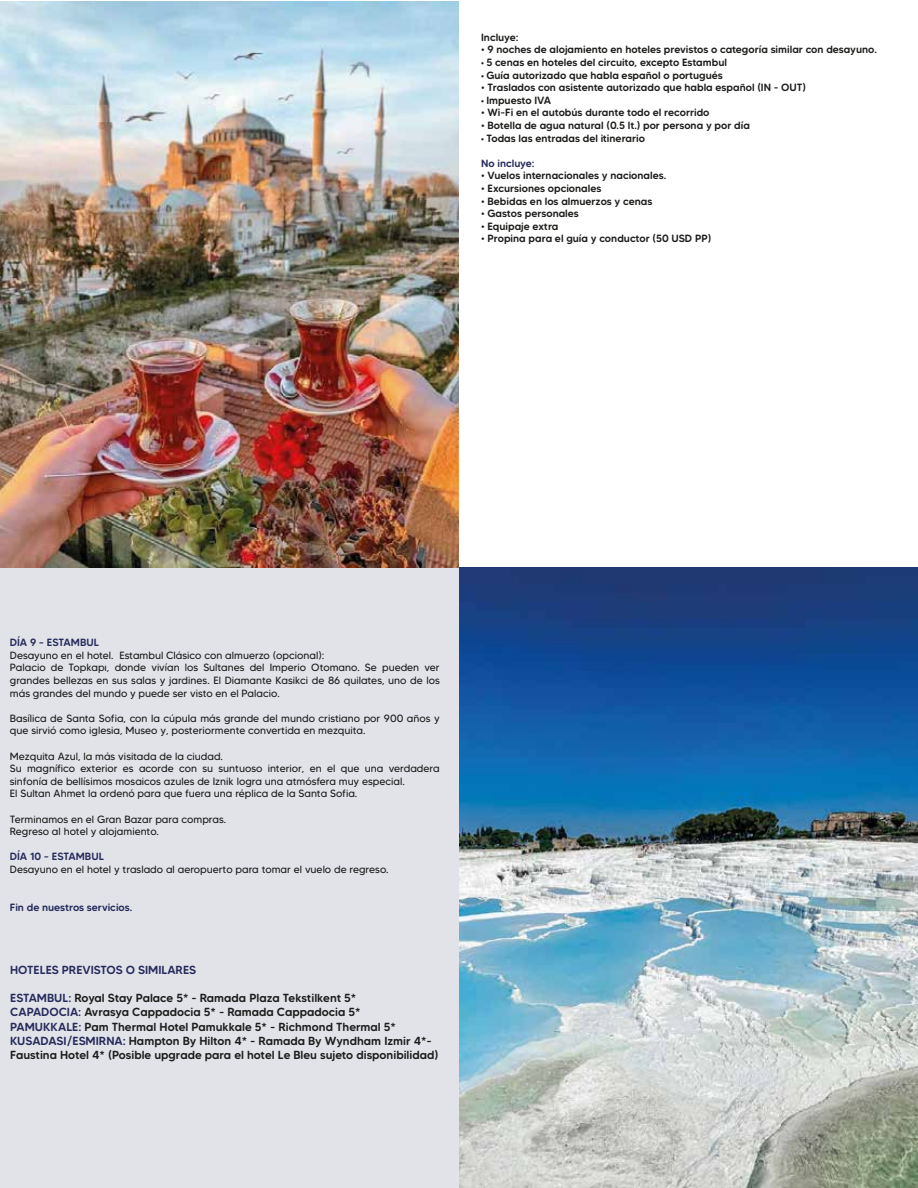
<style>
.page{position:relative;width:918px;height:1188px;background:#fff}
.page>*{position:absolute;margin:0;border:0;box-sizing:border-box;transform-origin:0 0}
.t1{font:500 11.7px/14.1px "MADE Tommy Soft";color:#1d1d1b}
.t2{font:500 11.7px "MADE Tommy Soft";color:#252b5b}
.t3{font:10.5px/12.6px "MADE Tommy Soft";color:#1d1d1b}
.t4{font:500 10.5px "MADE Tommy Soft";color:#1d1d1b}
.t5{font:500 10.5px "MADE Tommy Soft";color:#252b5b}
.s1{font-family:"Myriad Pro";font-weight:400}
.s2{color:#252b5b}
</style>
<div class="page">
<div style="left:0;top:3px;width:459px;height:1185px;background:#e2e3e9"></div>
<img style="left:0;top:2px;width:459px;height:566px">
<img style="left:459px;top:568px;width:459px;height:620px">
<p class="t4" style="left:481px;top:31px;width:39px">Incluye:</p>
<p class="t4" style="left:481px;top:43px;width:397px">• 9 noches de alojamiento en hoteles previstos o categoría similar con desayuno.</p>
<p class="t4" style="left:481px;top:56px;width:247px"><span class="s1">•</span> 5 cenas en hoteles del circuito, excepto Estambul</p>
<p class="t4" style="left:481px;top:68px;width:243px"><span class="s1">•</span> Guía autorizado que habla español o portugués</p>
<p class="t4" style="left:481px;top:81px;width:327px">• Traslados con asistente autorizado que habla español (IN - OUT)</p>
<p class="t4" style="left:481px;top:94px;width:71px"><span class="s1">•</span> Impuesto IVA</p>
<p class="t4" style="left:481px;top:106px;width:230px">• Wi-Fi en el autobús durante todo el recorrido</p>
<p class="t4" style="left:481px;top:119px;width:270px">• Botella de agua natural (0.5 lt.) por persona y por día</p>
<p class="t4" style="left:481px;top:131px;width:165px"><span class="s1">•</span> Todas las entradas del itinerario</p>
<p class="t5" style="left:481px;top:157px;width:55px">No incluye:</p>
<p class="t4" style="left:481px;top:169px;width:187px">• Vuelos internacionales y nacionales.</p>
<p class="t4" style="left:481px;top:182px;width:122px">• Excursiones opcionales</p>
<p class="t4" style="left:481px;top:194px;width:173px">• Bebidas en los almuerzos y cenas</p>
<p class="t4" style="left:481px;top:207px;width:99px">• Gastos personales</p>
<p class="t4" style="left:481px;top:220px;width:79px">• Equipaje extra</p>
<p class="t4" style="left:481px;top:232px;width:232px">• Propina para el guía y conductor (50 USD PP)</p>
<p class="t5" style="left:10px;top:636px;width:91px">DÍA 9 – ESTAMBUL</p>
<p class="t3" style="left:10px;top:649px;width:431px">Desayuno en el hotel. Estambul Clásico con almuerzo (opcional):<br>Palacio de Topkapı, donde vivían los Sultanes del Imperio Otomano. Se pueden ver grandes bellezas en sus salas y jardines. El Diamante Kasikci de 86 quilates, uno de los más grandes del mundo y puede ser visto en el Palacio.</p>
<p class="t3" style="left:10px;top:712px;width:431px">Basílica de Santa Sofia, con la cúpula más grande del mundo cristiano por 900 años y que sirvió como iglesia, Museo y, posteriormente convertida en mezquita.</p>
<p class="t3" style="left:10px;top:750px;width:431px">Mezquita Azul, la más visitada de la ciudad.<br>Su magnífico exterior es acorde con su suntuoso interior, en el que una verdadera sinfonía de bellísimos mosaicos azules de Iznik logra una atmósfera muy especial.<br>El Sultan Ahmet la ordenó para que fuera una réplica de la Santa Sofia.</p>
<p class="t3" style="left:10px;top:813px;width:218px">Terminamos en el Gran Bazar para compras.<br>Regreso al hotel y alojamiento.</p>
<p class="t5" style="left:10px;top:850px;width:96px">DÍA 10 – ESTAMBUL</p>
<p class="t3" style="left:10px;top:863px;width:380px">Desayuno en el hotel y traslado al aeropuerto para tomar el vuelo de regreso.</p>
<p class="t5" style="left:10px;top:901px;width:124px">Fin de nuestros servicios.</p>
<p class="t2" style="left:10px;top:963px;width:187px">HOTELES PREVISTOS O SIMILARES</p>
<p class="t1" style="left:10px;top:991px;width:430px"><span class="s2">ESTAMBUL:</span> Royal Stay Palace 5* - Ramada Plaza Tekstilkent 5*<br><span class="s2">CAPADOCIA:</span> Avrasya Cappadocia 5* - Ramada Cappadocia 5*<br><span class="s2">PAMUKKALE:</span> Pam Thermal Hotel Pamukkale 5* - Richmond Thermal 5* <span class="s2">KUSADASI/ESMIRNA:</span> Hampton By Hilton 4* - Ramada By Wyndham Izmir 4*- Faustina Hotel 4* (Posible upgrade para el hotel Le Bleu sujeto disponibilidad)</p>
</div>
